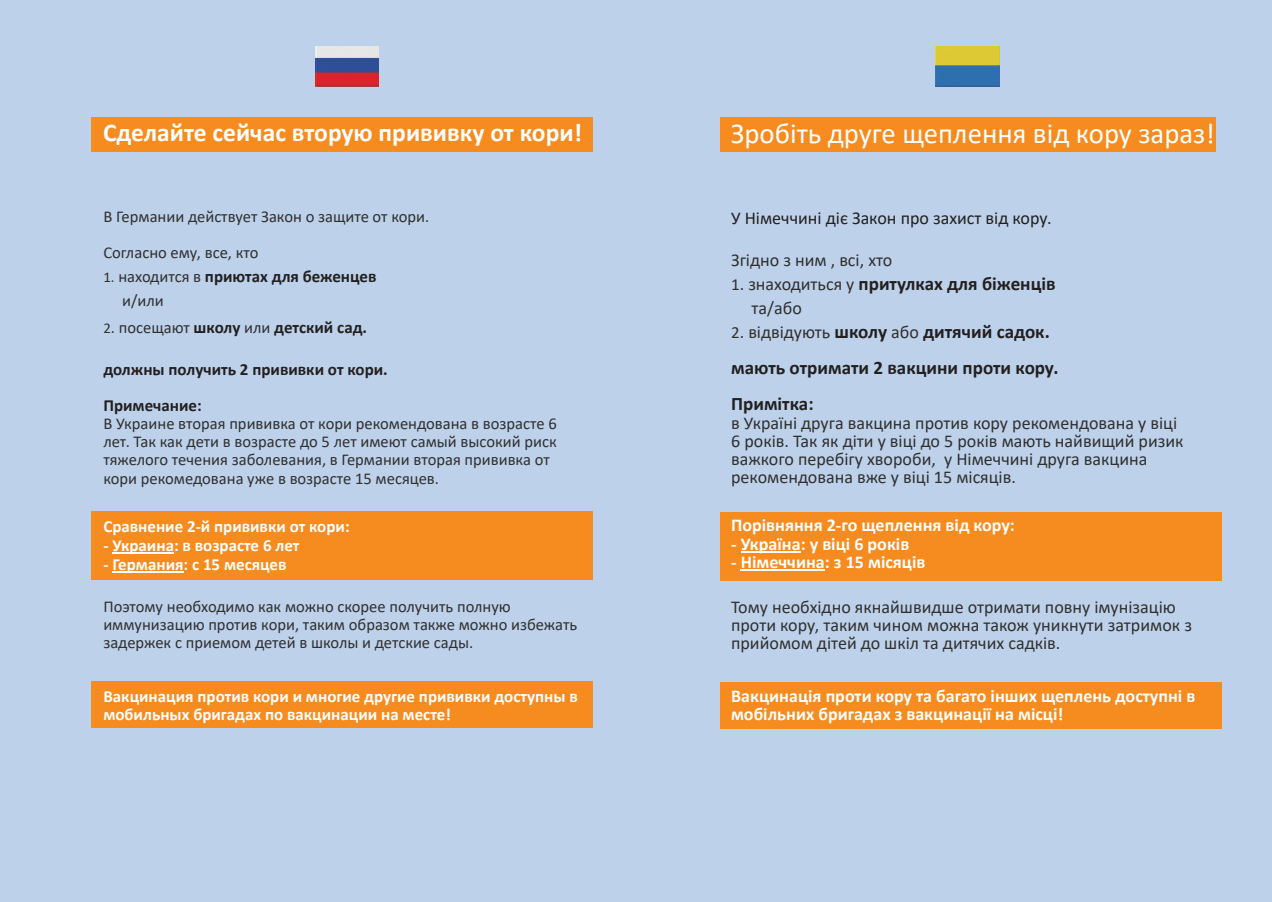
<style>
.page{position:relative;width:1272px;height:902px;background:#fff}
.page>*{position:absolute;margin:0;border:0;box-sizing:border-box;transform-origin:0 0}
.t1{font:28.8px "Calibri";color:#fff}
.t2{font:700 25.5px "Calibri";color:#fff}
.t3{font:700 19.05px/36.2px "Calibri";color:#231f20}
.t4{font:18px/18px "Calibri";color:#312f30}
.t5{font:700 18px/18px "Calibri";color:#fff}
.t6{font:18px "Calibri";color:#231f20}
.t7{font:700 16.95px/18px "Calibri";color:#fff}
.t8{font:700 16.95px/36px "Calibri";color:#231f20}
.t9{font:16.5px/18px "Calibri";color:#312f30}
.s1{font-weight:400;font-size:14.85px;color:#312f30}
.s2{font-weight:400;font-size:16.5px;color:#312f30}
.s3{font-weight:400;font-size:16.95px;color:#312f30}
.s4{font-weight:400;font-size:18px;color:#312f30}
</style>
<div class="page">
<div style="left:0;top:0;width:1271px;height:901px;background:#bdd2ea"></div>
<div style="left:720px;top:512px;width:501px;height:68px;background:#f68b1f"></div>
<div style="left:720px;top:682px;width:501px;height:46px;background:#f68b1f"></div>
<img style="left:935px;top:46px;width:64px;height:41px">
<div style="left:720px;top:117px;width:495px;height:35px;background:#f68b1f"></div>
<hr style="left:740px;top:551px;width:60px;height:1px;background:#fff">
<hr style="left:740px;top:569px;width:84px;height:1px;background:#fff">
<img style="left:315px;top:46px;width:64px;height:41px">
<div style="left:92px;top:117px;width:501px;height:34px;background:#f68b1f"></div>
<div style="left:92px;top:511px;width:501px;height:69px;background:#f68b1f"></div>
<div style="left:92px;top:681px;width:501px;height:46px;background:#f68b1f"></div>
<hr style="left:112px;top:552px;width:62px;height:1px;background:#fff">
<hr style="left:112px;top:571px;width:71px;height:1px;background:#fff">
<h2 class="t2" style="left:103px;top:114px;width:480px">Сделайте сейчас вторую прививку от кори!</h2>
<h1 class="t1" style="left:730px;top:114px;width:485px">Зробіть друге щеплення від кору зараз!</h1>
<p class="t9" style="left:103px;top:198px;width:327px;line-height:36.2px">В Германии действует Закон о защите от кори.<br>Согласно ему, все, кто</p>
<p class="t8" style="left:103px;top:258px;width:275px"><span class="s1">1.</span> <span class="s2">находится в</span> приютах для беженцев</p>
<p class="t9" style="left:122px;top:291px;width:43px">и/или</p>
<p class="t8" style="left:103px;top:309px;width:265px"><span class="s1">2</span><span class="s2">. посещают</span> школу <span class="s2">или</span> детский сад.</p>
<p class="t8" style="left:103px;top:351px;width:286px">должны получить 2 прививки от кори.<br>Примечание:</p>
<p class="t9" style="left:103px;top:414px;width:455px">В Украине вторая прививка от кори рекомендована в возрасте 6 лет. Так как дети в возрасте до 5 лет имеют самый высокий риск тяжелого течения заболевания, в Германии вторая прививка от кори рекомедована уже в возрасте 15 месяцев.</p>
<p class="t7" style="left:103px;top:517px;width:248px">Сравнение 2-й прививки от кори:</p>
<p class="t7" style="left:103px;top:536px;width:198px">- Украина: в возрасте 6 лет</p>
<p class="t7" style="left:103px;top:555px;width:185px">- Германия: с 15 месяцев</p>
<p class="t9" style="left:103px;top:597px;width:475px">Поэтому необходимо как можно скорее получить полную иммунизацию против кори, таким образом также можно избежать задержек с приемом детей в школы и детские сады.</p>
<p class="t7" style="left:103px;top:687px;width:476px">Вакцинация против кори и многие другие прививки доступны в мобильных бригадах по вакцинации на месте!</p>
<p class="t6" style="left:731px;top:205px;width:322px">У Німеччині діє Закон про захист від кору.</p>
<p class="t4" style="left:731px;top:250px;width:163px">Згідно з ним , всі, хто</p>
<p class="t3" style="left:731px;top:265px;width:326px"><span class="s3">1</span><span class="s4">. знаходиться у</span> притулках для біженців</p>
<p class="t4" style="left:751px;top:299px;width:52px">та/або</p>
<p class="t3" style="left:731px;top:313px;width:329px"><span class="s3">2</span><span class="s4">. відвідують</span> школу <span class="s4">або</span> дитячий садок. мають отримати 2 вакцини проти кору.<br>Примітка:</p>
<p class="t4" style="left:731px;top:413px;width:454px">в Україні друга вакцина против кору рекомендована у віці 6 років. Так як діти у віці до 5 років мають найвищий ризик важкого перебігу хвороби, у Німеччині друга вакцина рекомендована вже у віці 15 місяців.</p>
<p class="t5" style="left:731px;top:516px;width:285px">Порівняння 2-го щеплення від кору:</p>
<p class="t5" style="left:731px;top:534px;width:180px">- Україна: у віці 6 років</p>
<p class="t5" style="left:731px;top:552px;width:196px">- Німеччина: з 15 місяців</p>
<p class="t4" style="left:731px;top:597px;width:462px">Тому необхідно якнайшвидше отримати повну імунізацію проти кору, таким чином можна також уникнути затримок з прийомом дітей до шкіл та дитячих садків.</p>
<p class="t5" style="left:731px;top:687px;width:466px">Вакцинація проти кору та багато інших щеплень доступні в мобільних бригадах з вакцинації на місці!</p>
</div>
